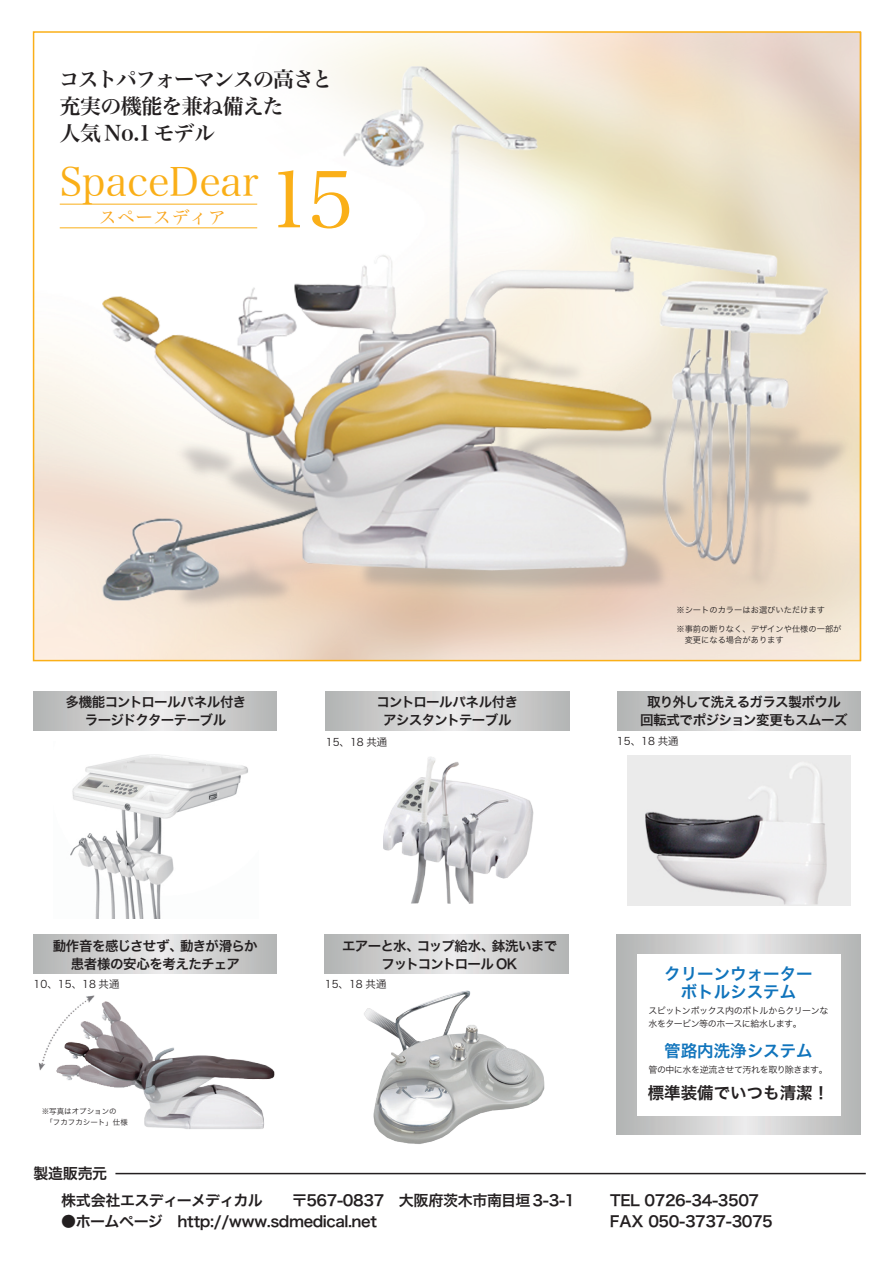
<style>
.page{position:relative;width:893px;height:1263px;background:#fff}
.page>*{position:absolute;margin:0;border:0;box-sizing:border-box;transform-origin:0 0}
.t1{font:79.2px "Hira Min Pro W3";color:#faaf18}
.t2{font:39.6px "Hira Min Pro W3";color:#faaf18}
.t3{font:21px/27px "Hira Min Pro W6";letter-spacing:-.045em;color:#231f20}
.t4{font:18.15px "Hira Min Pro W3";color:#f9a51b}
.t5{font:16.5px/18px "Hira Kaku Pro N W6";color:#1074bc;text-align:center}
.t6{font:16.5px "Hira Kaku Pro N W6";color:#231f20}
.t7{font:15px/27.3px "Hira Kaku Pro W6";letter-spacing:-.03em;color:#231f20}
.t8{font:13.5px/18px "Hira Kaku Pro W6";letter-spacing:-.045em;color:#231f20;text-align:center}
.t9{font:10.5px "Hira Kaku Pro W3";color:#231f20}
.t10{font:9px/13.5px "Hira Kaku Pro N W3";letter-spacing:-.05em;color:#231f20}
.t11{font:8.25px/10.5px "Hira Kaku Pro W3";color:#231f20}
.t12{font:7.5px/10.5px "Hira Kaku Pro W3";color:#231f20}
</style>
<div class="page">
<hr style="left:115px;top:1173px;width:751px;height:1px;background:#231f20">
<img style="left:32px;top:31px;width:834px;height:1142px">
<svg style="left:617px;top:934px;width:243px;height:201px;background:#c7c8c8"></svg>
<div style="left:637px;top:954px;width:203px;height:161px;background:#fff"></div>
<hr style="left:60px;top:204px;width:197px;height:1px;background:#faaf18">
<hr style="left:60px;top:227px;width:197px;height:1px;background:#faaf18">
<h3 class="t3" style="left:59px;top:64px;width:275px">コストパフォーマンスの高さと充実の機能を兼ね備えた<br>人気 No.1モデル</h3>
<h2 class="t2" style="left:60px;top:148px;width:200px">SpaceDear</h2>
<h3 class="t4" style="left:99px;top:201px;width:129px">スペースディア</h3>
<h1 class="t1" style="left:266px;top:133px;width:89px">15</h1>
<p class="t11" style="left:676px;top:604px;width:150px">※シートのカラーはお選びいただけます</p>
<p class="t11" style="left:676px;top:623px;width:166px">※事前の断りなく、デザインや仕様の一部が　変更になる場合があります</p>
<p class="t8" style="left:65px;top:692px;width:182px">多機能コントロールパネル付きラージドクターテーブル</p>
<p class="t8" style="left:640px;top:693px;width:209px">取り外して洗えるガラス製ボウル回転式でポジション変更もスムーズ</p>
<p class="t8" style="left:377px;top:693px;width:143px">コントロールパネル付きアシスタントテーブル</p>
<p class="t9" style="left:326px;top:732px;width:63px">15、18 共通</p>
<p class="t9" style="left:617px;top:732px;width:63px">15、18 共通</p>
<p class="t8" style="left:53px;top:936px;width:206px">動作音を感じさせず、動きが滑らか患者様の安心を考えたチェア</p>
<p class="t8" style="left:342px;top:936px;width:217px">エアーと水、コップ給水、鉢洗いまでフットコントロール OK</p>
<p class="t9" style="left:34px;top:975px;width:88px">10、15、18 共通</p>
<p class="t9" style="left:325px;top:975px;width:63px">15、18 共通</p>
<p class="t12" style="left:45px;top:1106px;width:84px;text-indent:-4px">※写真はオプションの<br>「フカフカシート」仕様</p>
<p class="t7" style="left:61px;top:1159px;width:515px;text-indent:-28px">製造販売元<br>株式会社エスディーメディカル　　〒567-0837　大阪府茨木市南目垣 3-3-1</p>
<p class="t7" style="left:61px;top:1207px;width:317px">●ホームページ　http://www.sdmedical.net</p>
<p class="t5" style="left:664px;top:964px;width:150px">クリーンウォーターボトルシステム</p>
<p class="t10" style="left:648px;top:1003px;width:182px">スピットンボックス内のボトルからクリーンな水をタービン等のホースに給水します。</p>
<p class="t10" style="left:649px;top:1062px;width:181px">管の中に水を逆流させて汚れを取り除きます。</p>
<p class="t5" style="left:664px;top:1041px;width:150px">管路内洗浄システム</p>
<p class="t6" style="left:648px;top:1078px;width:183px">標準装備でいつも清潔！</p>
<p class="t7" style="left:610px;top:1189px;width:165px;line-height:21px">TEL 0726-34-3507<br>FAX 050-3737-3075</p>
</div>
